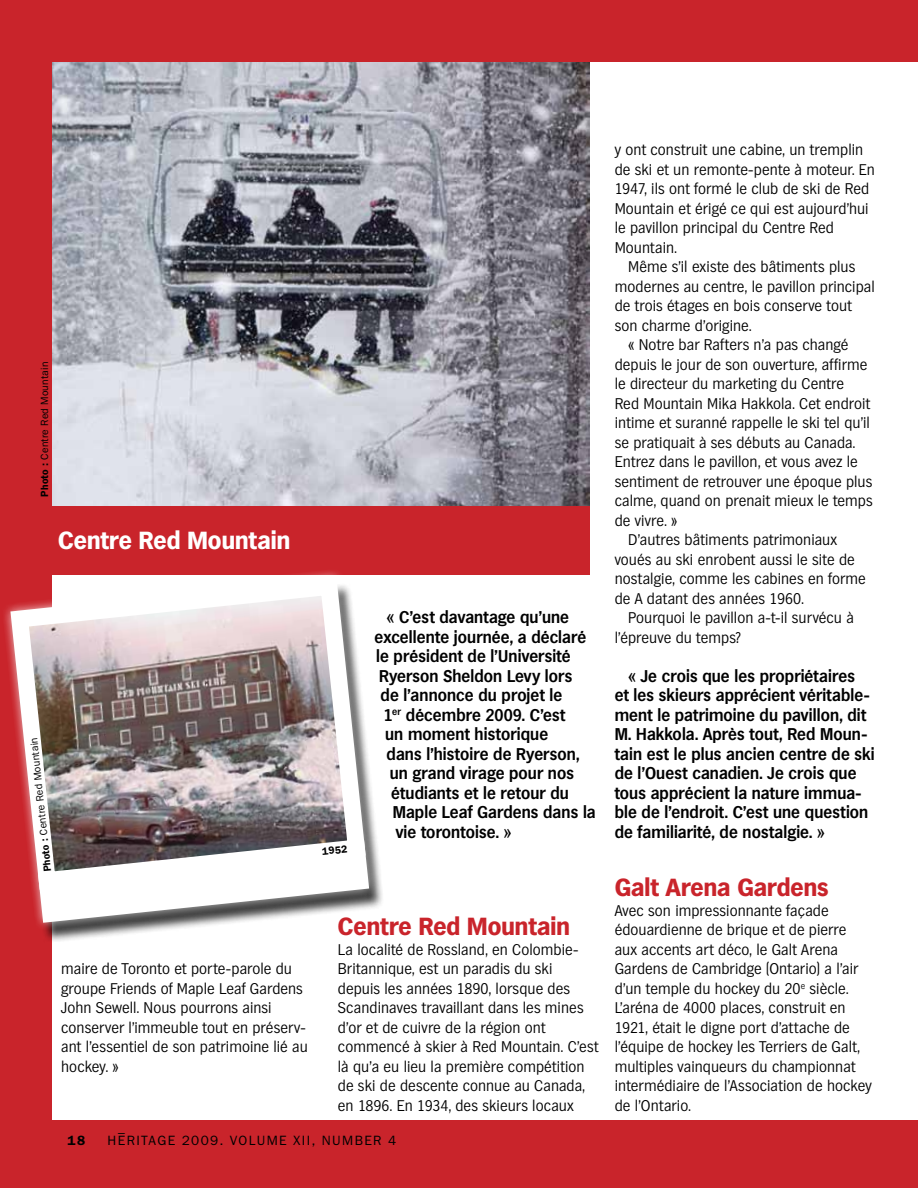
<style>
.page{position:relative;width:918px;height:1188px;background:#fff}
.page>*{position:absolute;margin:0;border:0;box-sizing:border-box;transform-origin:0 0}
.t1{font:700 24px "Hamburg";letter-spacing:.005em;color:#c9242b}
.t2{font:700 24px "Hamburg";letter-spacing:.005em;color:#fff}
.t3{font:600 16.5px/19.5px "Hamburg";letter-spacing:.01em;color:#000}
.t4{font:300 15px/19.5px "Hamburg";letter-spacing:.005em;color:#000}
.t5{font:13.5px "Franklin Gothic";letter-spacing:.1em;color:#000}
.t6{font:600 13.5px "Franklin Gothic";color:#000}
.t7{font:10.5px "Franklin Gothic";letter-spacing:.02em;color:#000}
.t8{font:600 10.5px "Franklin Gothic";color:#000}
.s1{font-weight:600}
</style>
<div class="page">
<img style="left:51px;top:61px;width:539px;height:445px">
<div style="left:44px;top:506px;width:546px;height:68px;background:#c9242b"></div>
<div style="left:20px;top:1120px;width:898px;height:68px;background:#c9242b"></div>
<div style="left:20px;top:0;width:898px;height:61px;background:#c9242b"></div>
<div style="left:0;top:0;width:51px;height:1188px;background:#c9242b"></div>
<div style="left:10px;top:582px;width:374px;height:361px;background:#000;opacity:.75"></div>
<svg style="left:10px;top:574px;width:370px;height:360px"></svg>
<svg style="left:4px;top:571px;width:371px;height:328px"></svg>
<svg style="left:29px;top:831px;width:349px;height:101px"></svg>
<p class="t7" style="left:38px;top:496px;width:136px;rotate:-90deg"><span class="s1">Photo :</span> Centre Red Mountain</p>
<h1 class="t2" style="left:58px;top:526px;width:234px">Centre Red Mountain</h1>
<p class="t7" style="left:42px;top:872px;width:136px;rotate:-96deg"><span class="s1">Photo :</span> Centre Red Mountain</p>
<p class="t8" style="left:322px;top:845px;width:27px;rotate:-6deg">1952</p>
<p class="t3" style="left:387px;top:608px;width:184px">« C’est davantage qu’une</p>
<p class="t3" style="left:375px;top:627px;width:213px">excellente journée, a déclaré</p>
<p class="t3" style="left:376px;top:647px;width:196px">le président de l’Université</p>
<p class="t3" style="left:379px;top:666px;width:195px">Ryerson Sheldon Levy lors</p>
<p class="t3" style="left:381px;top:686px;width:183px">de l’annonce du projet le</p>
<p class="t3" style="left:384px;top:705px;width:183px">1<sup>er</sup> décembre 2009. C’est</p>
<p class="t3" style="left:385px;top:725px;width:165px">un moment historique</p>
<p class="t3" style="left:387px;top:744px;width:194px">dans l’histoire de Ryerson,</p>
<p class="t3" style="left:390px;top:764px;width:186px">un grand virage pour nos</p>
<p class="t3" style="left:391px;top:783px;width:179px">étudiants et le retour du</p>
<p class="t3" style="left:393px;top:803px;width:205px">Maple Leaf Gardens dans la</p>
<p class="t3" style="left:396px;top:822px;width:117px">vie torontoise. »</p>
<p class="t4" style="left:61px;top:959px;width:248px">maire de Toronto et porte-parole du groupe Friends of Maple Leaf Gardens<br>John Sewell. Nous pourrons ainsi conserver l’immeuble tout en préserv&shy;ant l’essentiel de son patrimoine lié au hockey. »</p>
<h1 class="t1" style="left:338px;top:912px;width:234px">Centre Red Mountain</h1>
<p class="t4" style="left:338px;top:940px;width:262px">La localité de Rossland, en Colombie-Britannique, est un paradis du ski<br>depuis les années 1890, lorsque des Scandinaves travaillant dans les mines d’or et de cuivre de la région ont commencé à skier à Red Mountain. C’est là qu’a eu lieu la première compétition de ski de descente connue au Canada, en 1896. En 1934, des skieurs locaux</p>
<p class="t5" style="left:118px;top:1125px;width:8px">–</p>
<p class="t6" style="left:68px;top:1132px;width:19px">18</p>
<p class="t5" style="left:108px;top:1133px;width:290px">HERITAGE 2009. VOLUME XII, NUMBER 4</p>
<p class="t4" style="left:615px;top:140px;width:262px">y ont construit une cabine, un tremplin de ski et un remonte-pente à moteur. En 1947, ils ont formé le club de ski de Red Mountain et érigé ce qui est aujourd’hui le pavillon principal du Centre Red Mountain.</p>
<p class="t4" style="left:628px;top:257px;width:229px">Même s’il existe des bâtiments plus</p>
<p class="t4" style="left:615px;top:277px;width:262px">modernes au centre, le pavillon principal</p>
<p class="t4" style="left:615px;top:296px;width:239px">de trois étages en bois conserve tout</p>
<p class="t4" style="left:615px;top:316px;width:138px">son charme d’origine.</p>
<p class="t4" style="left:628px;top:335px;width:222px">« Notre bar Rafters n’a pas changé</p>
<p class="t4" style="left:615px;top:355px;width:254px">depuis le jour de son ouverture, affirme</p>
<p class="t4" style="left:615px;top:374px;width:231px">le directeur du marketing du Centre</p>
<p class="t4" style="left:615px;top:394px;width:257px">Red Mountain Mika Hakkola. Cet endroit</p>
<p class="t4" style="left:615px;top:413px;width:257px">intime et suranné rappelle le ski tel qu’il</p>
<p class="t4" style="left:615px;top:433px;width:242px">se pratiquait à ses débuts au Canada.</p>
<p class="t4" style="left:615px;top:452px;width:245px">Entrez dans le pavillon, et vous avez le</p>
<p class="t4" style="left:615px;top:472px;width:259px">sentiment de retrouver une époque plus</p>
<p class="t4" style="left:615px;top:491px;width:260px">calme, quand on prenait mieux le temps</p>
<p class="t4" style="left:615px;top:511px;width:64px">de vivre. »</p>
<p class="t4" style="left:628px;top:530px;width:211px">D’autres bâtiments patrimoniaux</p>
<p class="t4" style="left:615px;top:550px;width:242px">voués au ski enrobent aussi le site de</p>
<p class="t4" style="left:615px;top:569px;width:253px">nostalgie, comme les cabines en forme</p>
<p class="t4" style="left:615px;top:589px;width:191px">de A datant des années 1960.</p>
<p class="t4" style="left:628px;top:608px;width:227px">Pourquoi le pavillon a-t-il survécu à</p>
<p class="t4" style="left:615px;top:628px;width:128px">l’épreuve du temps?</p>
<p class="t3" style="left:615px;top:666px;width:262px;text-indent:13px">« Je crois que les propriétaires<br>et les skieurs apprécient véritable&shy;ment le patrimoine du pavillon, dit M. Hakkola. Après tout, Red Moun&shy;tain est le plus ancien centre de ski de l’Ouest canadien. Je crois que tous apprécient la nature immua&shy;ble de l’endroit. C’est une question de familiarité, de nostalgie. »</p>
<h1 class="t1" style="left:615px;top:873px;width:216px">Galt Arena Gardens</h1>
<p class="t4" style="left:615px;top:901px;width:259px">Avec son impressionnante façade édouardienne de brique et de pierre aux accents art déco, le Galt Arena Gardens de Cambridge (Ontario) a l’air d’un temple du hockey du 20<sup>e</sup> siècle.<br>L’aréna de 4000 places, construit en 1921, était le digne port d’attache de l’équipe de hockey les Terriers de Galt, multiples vainqueurs du championnat intermédiaire de l’Association de hockey de l’Ontario.</p>
</div>
